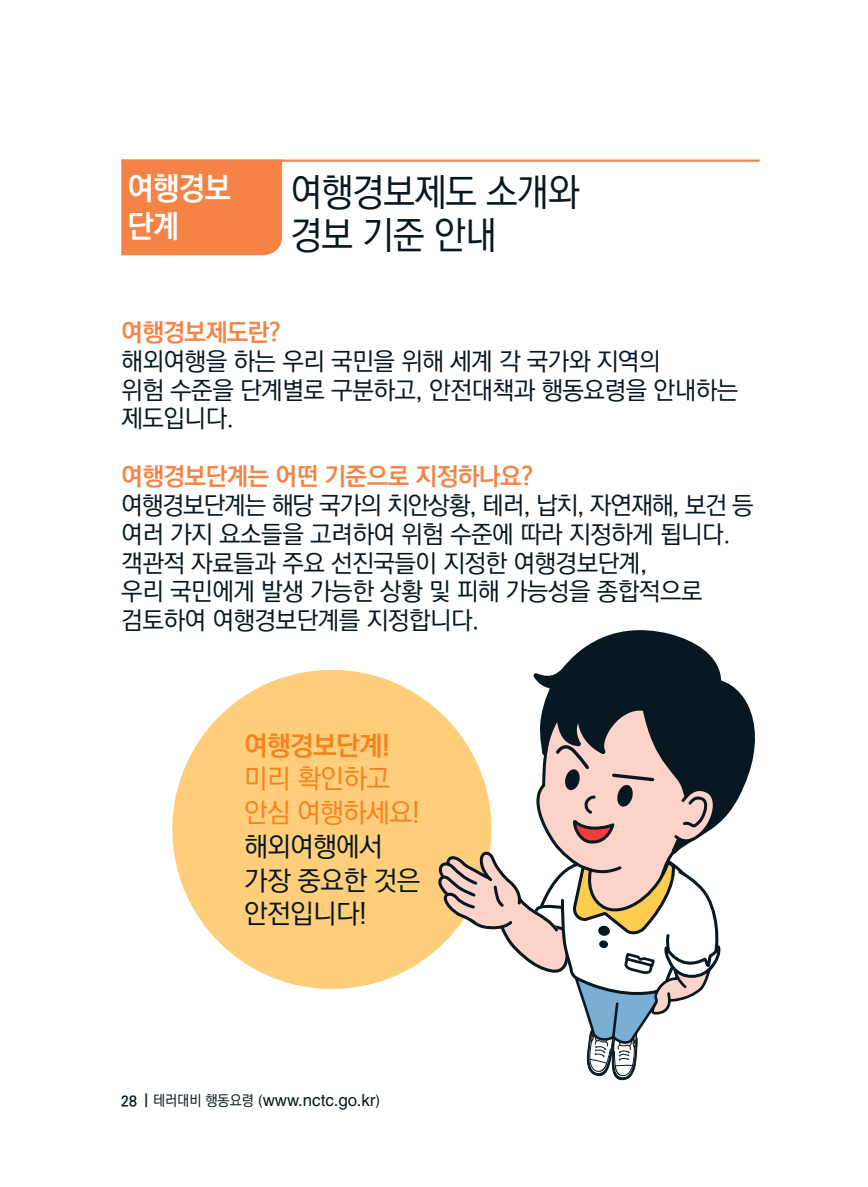
<style>
.page{position:relative;width:868px;height:1187px;background:#fff}
.page>*{position:absolute;margin:0;border:0;box-sizing:border-box;transform-origin:0 0}
.t1{font:38.25px "Ko Pub World Dotum PM";letter-spacing:-.02em;color:#071822;scale:.95 1}
.t2{font:31.5px "Ko Pub World Dotum PB";letter-spacing:-.015em;color:#fff;scale:.95 1}
.t3{font:27px "Ko Pub World Dotum PM";letter-spacing:-.02em;color:#071822}
.t4{font:27px "Ko Pub World Dotum PM";letter-spacing:-.02em;color:#f58220}
.t5{font:27px "Ko Pub World Dotum PB";letter-spacing:-.02em;color:#f58220}
.t6{font:24.75px/28.8px "Ko Pub World Dotum PM";letter-spacing:-.02em;color:#071822}
.t7{font:24.75px "Ko Pub World Dotum PM";letter-spacing:-.04em;color:#071822}
.t8{font:24.75px "Ko Pub World Dotum PB";letter-spacing:-.02em;color:#f58345}
.t9{font:16.88px "Helvetica LT Std";color:#071822}
.s1{font-family:"Ko Pub World Dotum PB";font-size:14.62px}
.s2{font-family:"Ko Pub World Dotum PM";font-size:14.62px}
.s3{font-family:"Helvetica";font-size:14.62px}
</style>
<div class="page">
<div style="left:172px;top:669px;width:319px;height:319px;background:#fece7a;border-radius:50%"></div>
<div style="left:121px;top:162px;width:161px;height:93px;background:#f58345"></div>
<hr style="left:121px;top:159px;width:638px;height:3px;background:#f58345">
<svg style="left:540px;top:630px;width:215px;height:152px;fill:#071822"></svg>
<svg style="left:533px;top:656px;width:46px;height:32px"></svg>
<svg style="left:438px;top:740px;width:308px;height:341px"></svg>
<svg style="left:597px;top:925px;width:13px;height:11px"></svg>
<div style="left:599px;top:940px;width:9px;height:8px;background:#071822;border-radius:50%"></div>
<p class="t2" style="left:128px;top:165px;width:110px">여행경보</p>
<p class="t2" style="left:128px;top:203px;width:56px">단계</p>
<p class="t1" style="left:290px;top:165px;width:306px">여행경보제도 소개와</p>
<p class="t1" style="left:290px;top:208px;width:218px">경보 기준 안내</p>
<p class="t8" style="left:121px;top:314px;width:161px">여행경보제도란?</p>
<p class="t6" style="left:121px;top:347px;width:540px">해외여행을 하는 우리 국민을 위해 세계 각 국가와 지역의</p>
<p class="t6" style="left:121px;top:376px;width:618px">위험 수준을 단계별로 구분하고, 안전대책과 행동요령을 안내하는 제도입니다.</p>
<p class="t8" style="left:121px;top:458px;width:413px">여행경보단계는 어떤 기준으로 지정하나요?</p>
<p class="t7" style="left:121px;top:488px;width:634px">여행경보단계는 해당 국가의 치안상황, 테러, 납치, 자연재해, 보건 등</p>
<p class="t6" style="left:121px;top:520px;width:611px">여러 가지 요소들을 고려하여 위험 수준에 따라 지정하게 됩니다.</p>
<p class="t6" style="left:121px;top:549px;width:527px">객관적 자료들과 주요 선진국들이 지정한 여행경보단계,</p>
<p class="t6" style="left:121px;top:578px;width:583px">우리 국민에게 발생 가능한 상황 및 피해 가능성을 종합적으로</p>
<p class="t6" style="left:121px;top:607px;width:360px">검토하여 여행경보단계를 지정합니다.</p>
<p class="t5" style="left:244px;top:725px;width:148px">여행경보단계!</p>
<p class="t4" style="left:244px;top:760px;width:147px">미리 확인하고</p>
<p class="t4" style="left:244px;top:793px;width:178px">안심 여행하세요!</p>
<p class="t3" style="left:244px;top:827px;width:140px">해외여행에서</p>
<p class="t3" style="left:244px;top:861px;width:178px">가장 중요한 것은</p>
<p class="t3" style="left:244px;top:895px;width:125px">안전입니다!</p>
<p class="t9" style="left:121px;top:1090px;width:260px"><span class="s1">28 |</span> <span class="s2">테러대비 행동요령</span> <span class="s3">(</span>www.nctc.go.kr<span class="s3">)</span></p>
</div>
